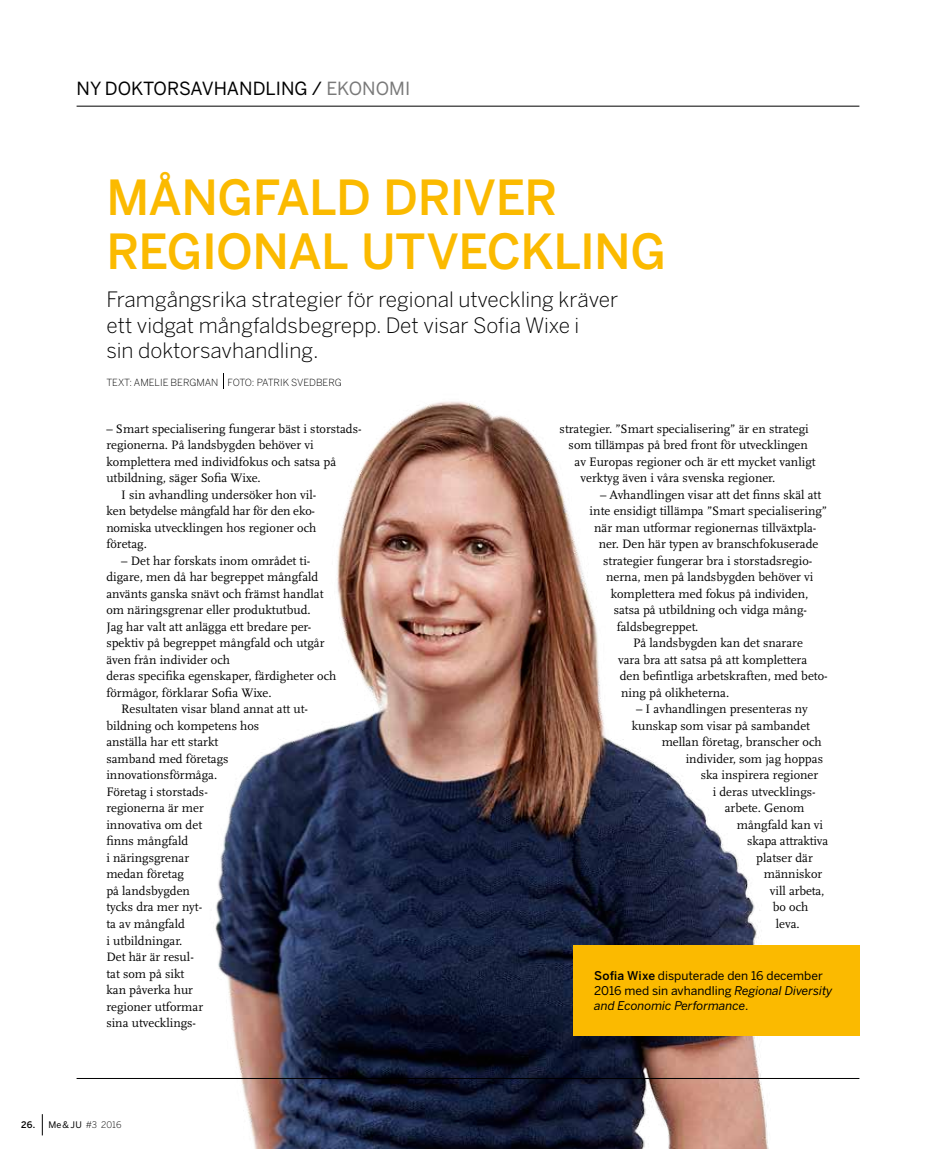
<style>
.page{position:relative;width:936px;height:1149px;background:#fff}
.page>*{position:absolute;margin:0;border:0;box-sizing:border-box;transform-origin:0 0}
.t1{font:500 48px/54px "Benton Sans";letter-spacing:-.015em;color:#fbba00}
.t2{font:300 21px/25.5px "Benton Sans";color:#000}
.t3{font:18px "Benton Sans";color:#000}
.t4{font:12.75px "Scala OT";color:#000}
.t5{font:12px/15px "Benton Sans";color:#000}
.t6{font:300 9.75px "Benton Sans";color:#000}
.t7{font:300 9px "Benton Sans";color:#000}
.s1{color:#797979}
.s2{font-weight:500}
.s3{font-style:italic}
.s4{font-weight:400}
</style>
<div class="page">
<img style="left:148px;top:401px;width:637px;height:747px">
<hr style="left:77px;top:106px;width:782px;height:1px;background:#000">
<svg style="left:223px;top:373px;width:1px;height:16px"></svg>
<div style="left:573px;top:944px;width:286px;height:90px;background:#fbba00"></div>
<hr style="left:77px;top:1077px;width:782px;height:1px;background:#000">
<svg style="left:42px;top:1114px;width:1px;height:20px"></svg>
<h3 class="t3" style="left:77px;top:78px;width:335px">NY DOKTORSAVHANDLING / <span class="s1">EKONOMI</span></h3>
<h1 class="t1" style="left:106px;top:170px;width:561px">MÅNGFALD DRIVER<br>REGIONAL UTVECKLING</h1>
<h2 class="t2" style="left:106px;top:286px;width:513px">Framgångsrika strategier för regional utveckling kräver ett vidgat mångfaldsbegrepp. Det visar Sofia Wixe i<br>sin doktorsavhandling.</h2>
<p class="t6" style="left:106px;top:376px;width:237px">TEXT: AMELIE BERGMAN FOTO: PATRIK SVEDBERG</p>
<p class="t4" style="left:106px;top:421px;width:255px">– Smart specialisering fungerar bäst i storstads-</p>
<p class="t4" style="left:106px;top:438px;width:209px">regionerna. På landsbygden behöver vi</p>
<p class="t4" style="left:106px;top:454px;width:231px">komplettera med individfokus och satsa på</p>
<p class="t4" style="left:106px;top:471px;width:156px">utbildning, säger Sofia Wixe.</p>
<p class="t4" style="left:121px;top:487px;width:197px">I sin avhandling undersöker hon vil-</p>
<p class="t4" style="left:106px;top:504px;width:210px">ken betydelse mångfald har för den eko-</p>
<p class="t4" style="left:106px;top:520px;width:212px">nomiska utvecklingen hos regioner och</p>
<p class="t4" style="left:106px;top:537px;width:42px">företag.</p>
<p class="t4" style="left:121px;top:553px;width:191px">– Det har forskats inom området ti-</p>
<p class="t4" style="left:106px;top:570px;width:213px">digare, men då har begreppet mångfald</p>
<p class="t4" style="left:106px;top:586px;width:219px">använts ganska snävt och främst handlat</p>
<p class="t4" style="left:106px;top:603px;width:206px">om näringsgrenar eller produktutbud.</p>
<p class="t4" style="left:106px;top:619px;width:206px">Jag har valt att anlägga ett bredare per-</p>
<p class="t4" style="left:106px;top:636px;width:220px">spektiv på begreppet mångfald och utgår</p>
<p class="t4" style="left:106px;top:652px;width:125px">även från individer och</p>
<p class="t4" style="left:106px;top:669px;width:232px">deras specifika egenskaper, färdigheter och</p>
<p class="t4" style="left:106px;top:685px;width:167px">förmågor, förklarar Sofia Wixe.</p>
<p class="t4" style="left:121px;top:702px;width:188px">Resultaten visar bland annat att ut-</p>
<p class="t4" style="left:106px;top:718px;width:154px">bildning och kompetens hos</p>
<p class="t4" style="left:106px;top:735px;width:113px">anställa har ett starkt</p>
<p class="t4" style="left:106px;top:751px;width:124px">samband med företags</p>
<p class="t4" style="left:106px;top:768px;width:112px">innovationsförmåga.</p>
<p class="t4" style="left:106px;top:784px;width:103px">Företag i storstads-</p>
<p class="t4" style="left:106px;top:801px;width:99px">regionerna är mer</p>
<p class="t4" style="left:106px;top:817px;width:97px">innovativa om det</p>
<p class="t4" style="left:106px;top:834px;width:83px">finns mångfald</p>
<p class="t4" style="left:106px;top:850px;width:84px">i näringsgrenar</p>
<p class="t4" style="left:106px;top:867px;width:79px">medan företag</p>
<p class="t4" style="left:106px;top:883px;width:85px">på landsbygden</p>
<p class="t4" style="left:106px;top:900px;width:97px">tycks dra mer nyt-</p>
<p class="t4" style="left:106px;top:916px;width:80px">ta av mångfald</p>
<p class="t4" style="left:106px;top:933px;width:78px">i utbildningar.</p>
<p class="t4" style="left:106px;top:949px;width:89px">Det här är resul-</p>
<p class="t4" style="left:106px;top:966px;width:80px">tat som på sikt</p>
<p class="t4" style="left:106px;top:982px;width:88px">kan påverka hur</p>
<p class="t4" style="left:106px;top:999px;width:98px">regioner utformar</p>
<p class="t4" style="left:106px;top:1015px;width:90px">sina utvecklings-</p>
<p class="t4" style="left:559px;top:421px;width:250px">strategier. ”Smart specialisering” är en strategi</p>
<p class="t4" style="left:568px;top:438px;width:241px">som tillämpas på bred front för utvecklingen</p>
<p class="t4" style="left:574px;top:454px;width:242px">av Europas regioner och är ett mycket vanligt</p>
<p class="t4" style="left:580px;top:471px;width:196px">verktyg även i våra svenska regioner.</p>
<p class="t4" style="left:600px;top:487px;width:223px">– Avhandlingen visar att det finns skäl att</p>
<p class="t4" style="left:589px;top:504px;width:239px">inte ensidigt tillämpa ”Smart specialisering”</p>
<p class="t4" style="left:594px;top:520px;width:224px">när man utformar regionernas tillväxtpla-</p>
<p class="t4" style="left:598px;top:537px;width:221px">ner. Den här typen av branschfokuserade</p>
<p class="t4" style="left:603px;top:553px;width:211px">strategier fungerar bra i storstadsregio-</p>
<p class="t4" style="left:606px;top:570px;width:209px">nerna, men på landsbygden behöver vi</p>
<p class="t4" style="left:610px;top:586px;width:199px">komplettera med fokus på individen,</p>
<p class="t4" style="left:613px;top:603px;width:195px">satsa på utbildning och vidga mång-</p>
<p class="t4" style="left:616px;top:619px;width:83px">faldsbegreppet.</p>
<p class="t4" style="left:633px;top:636px;width:171px">På landsbygden kan det snarare</p>
<p class="t4" style="left:618px;top:652px;width:190px">vara bra att satsa på att komplettera</p>
<p class="t4" style="left:619px;top:669px;width:209px">den befintliga arbetskraften, med beto-</p>
<p class="t4" style="left:621px;top:685px;width:110px">ning på olikheterna.</p>
<p class="t4" style="left:636px;top:702px;width:173px">– I avhandlingen presenteras ny</p>
<p class="t4" style="left:631px;top:718px;width:180px">kunskap som visar på sambandet</p>
<p class="t4" style="left:661px;top:735px;width:162px">mellan företag, branscher och</p>
<p class="t4" style="left:685px;top:751px;width:139px">individer, som jag hoppas</p>
<p class="t4" style="left:700px;top:768px;width:119px">ska inspirera regioner</p>
<p class="t4" style="left:712px;top:784px;width:104px">i deras utvecklings-</p>
<p class="t4" style="left:724px;top:801px;width:81px">arbete. Genom</p>
<p class="t4" style="left:736px;top:817px;width:88px">mångfald kan vi</p>
<p class="t4" style="left:747px;top:834px;width:83px">skapa attraktiva</p>
<p class="t4" style="left:756px;top:850px;width:58px">platser där</p>
<p class="t4" style="left:763px;top:867px;width:60px">människor</p>
<p class="t4" style="left:769px;top:883px;width:56px">vill arbeta,</p>
<p class="t4" style="left:772px;top:900px;width:37px">bo och</p>
<p class="t4" style="left:775px;top:916px;width:25px">leva.</p>
<p class="t5" style="left:594px;top:967px;width:240px"><span class="s2">Sofia Wixe</span> disputerade den 16 december<br>2016 med sin avhandling <span class="s3">Regional Diversity and Economic Performance</span>.</p>
<p class="t7" style="left:21px;top:1118px;width:102px"><span class="s2">26.</span> <span class="s4">Me&amp; JU</span> #3 2016</p>
</div>
